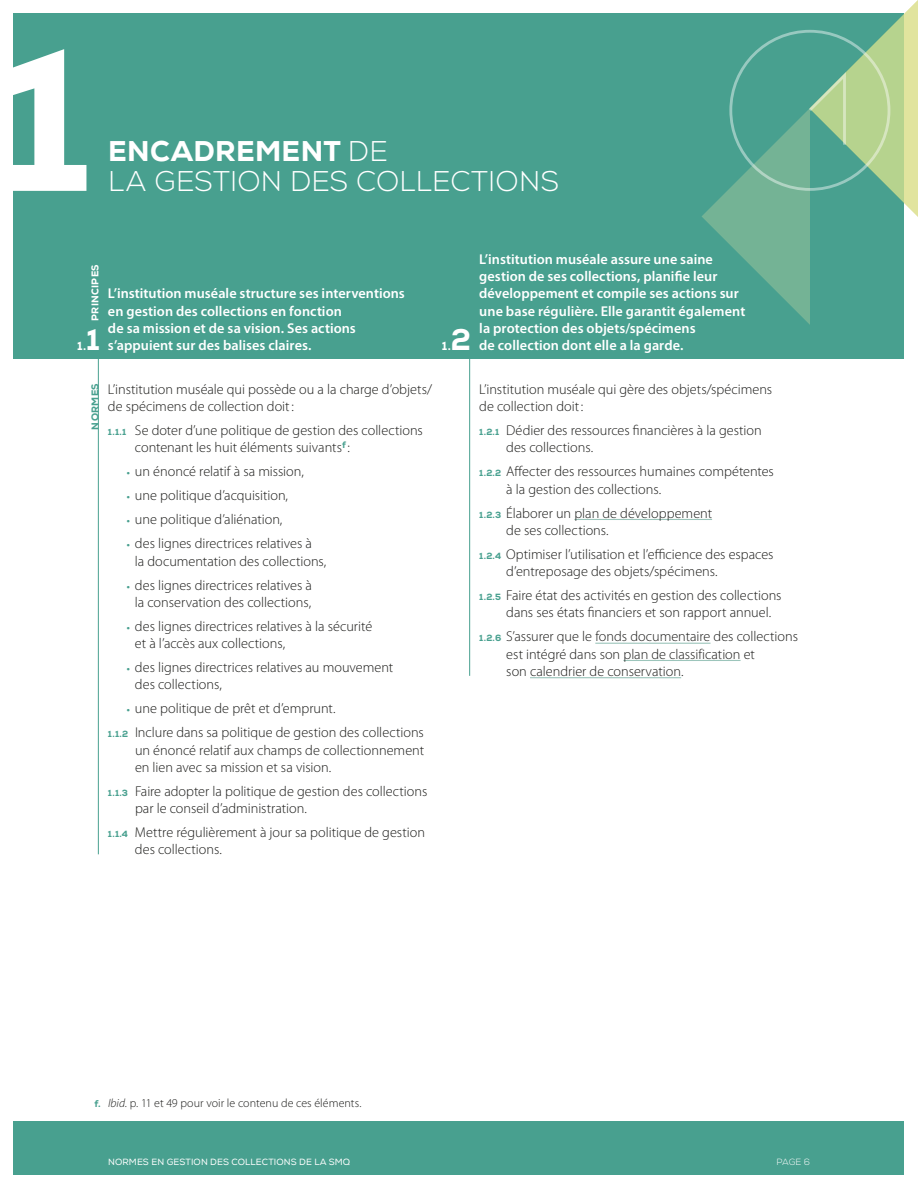
<style>
.page{position:relative;width:918px;height:1188px;background:#fff}
.page>*{position:absolute;margin:0;border:0;box-sizing:border-box;transform-origin:0 0}
.t1{font:800 202.5px "Nexa";color:#fff}
.t2{font:800 30px "Nexa";color:#fff}
.t3{font:300 28.5px "Nexa";letter-spacing:.005em;color:#fff}
.t4{font:800 28.5px "Nexa";letter-spacing:.01em;color:#fff}
.t5{font:300 14.25px/17.2px "Myriad Pro";color:#1c1c1a}
.t6{font:600 14.25px/17.2px "Myriad Pro";letter-spacing:.005em;color:#fff}
.t7{font:300 12px "Myriad Pro";letter-spacing:.005em;color:#1c1c1a}
.t8{font:800 12px "Nexa";color:#fff}
.t9{font:800 9.75px "Nexa";letter-spacing:.03em;color:#fff}
.t10{font:800 9.75px "Nexa";letter-spacing:.035em;color:#48a08f}
.t11{font:9px "Nexa";letter-spacing:.015em;color:#fff}
.t12{font:300 9px "Nexa";color:#fff}
.s1{font-weight:300}
.s2{font-family:"Nexa";font-weight:800;font-size:9px;color:#48a08f}
.s3{font-family:"Nexa";font-weight:800;font-size:9.75px;color:#48a08f}
.s4{font-style:italic}
</style>
<div class="page">
<div style="left:14px;top:14px;width:890px;height:345px;background:#48a08f"></div>
<div style="left:14px;top:1121px;width:890px;height:53px;background:#48a08f"></div>
<svg style="left:702px;top:0;width:216px;height:325px"></svg>
<hr style="left:574px;top:519px;width:138px;height:1px;background:#9cc5bb">
<hr style="left:595px;top:643px;width:116px;height:1px;background:#9cc5bb">
<hr style="left:623px;top:660px;width:118px;height:1px;background:#9cc5bb">
<hr style="left:530px;top:677px;width:151px;height:1px;background:#9cc5bb">
<hr style="left:98px;top:357px;width:1px;height:497px;background:#48a08f">
<hr style="left:469px;top:357px;width:1px;height:319px;background:#48a08f">
<h1 class="t1" style="left:0;top:-8px;width:93px">1</h1>
<h3 class="t4" style="left:108px;top:133px;width:281px">ENCADREMENT <span class="s1">DE</span></h3>
<h3 class="t3" style="left:108px;top:164px;width:452px">LA GESTION DES COLLECTIONS</h3>
<p class="t9" style="left:89px;top:321px;width:58px;rotate:-90deg">PRINCIPES</p>
<h2 class="t2" style="left:86px;top:320px;width:15px">1</h2>
<p class="t8" style="left:77px;top:338px;width:11px">1.</p>
<p class="t6" style="left:108px;top:285px;width:298px">L’institution muséale structure ses interventions en gestion des collections en fonction<br>de sa mission et de sa vision. Ses actions s’appuient sur des balises claires.</p>
<h2 class="t2" style="left:451px;top:320px;width:22px">2</h2>
<p class="t8" style="left:442px;top:338px;width:11px">1.</p>
<p class="t6" style="left:479px;top:251px;width:268px">L’institution muséale assure une saine gestion de ses collections, planifie leur développement et compile ses actions sur une base régulière. Elle garantit également la protection des objets/spécimens<br>de collection dont elle a la garde.</p>
<p class="t10" style="left:89px;top:430px;width:48px;rotate:-90deg">NORMES</p>
<p class="t5" style="left:108px;top:381px;width:326px">L’institution muséale qui possède ou a la charge d’objets/ de spécimens de collection doit:</p>
<p class="t5" style="left:135px;top:422px;width:289px;text-indent:-27px"><span class="s2">1.1.1</span> Se doter d’une politique de gestion des collections contenant les huit éléments suivants<sup>f</sup> :</p>
<p class="t5" style="left:126px;top:463px;width:179px"><span class="s2">•</span> un énoncé relatif à sa mission,</p>
<p class="t5" style="left:126px;top:487px;width:163px"><span class="s2">•</span> une politique d’acquisition,</p>
<p class="t5" style="left:126px;top:511px;width:158px"><span class="s2">•</span> une politique d’aliénation,</p>
<p class="t5" style="left:135px;top:535px;width:193px;text-indent:-9px"><span class="s2">•</span> des lignes directrices relatives à<br>la documentation des collections,</p>
<p class="t5" style="left:126px;top:576px;width:187px;text-align:center"><span class="s2">•</span> des lignes directrices relatives à la conservation des collections,</p>
<p class="t5" style="left:135px;top:618px;width:239px;text-indent:-9px"><span class="s2">•</span> des lignes directrices relatives à la sécurité et à l’accès aux collections,</p>
<p class="t5" style="left:135px;top:659px;width:260px;text-indent:-9px"><span class="s2">•</span> des lignes directrices relatives au mouvement des collections,</p>
<p class="t5" style="left:108px;top:697px;width:317px;line-height:24px;text-indent:18px"><span class="s2">•</span> une politique de prêt et d’emprunt.<br><span class="s2">1.1.2</span> Inclure dans sa politique de gestion des collections</p>
<p class="t5" style="left:135px;top:741px;width:291px">un énoncé relatif aux champs de collectionnement en lien avec sa mission et sa vision.</p>
<p class="t5" style="left:135px;top:783px;width:294px;text-indent:-27px"><span class="s2">1.1.3</span> Faire adopter la politique de gestion des collections par le conseil d’administration.</p>
<p class="t5" style="left:135px;top:824px;width:292px;text-indent:-27px"><span class="s2">1.1.4</span> Mettre régulièrement à jour sa politique de gestion des collections.</p>
<p class="t5" style="left:479px;top:381px;width:294px">L’institution muséale qui gère des objets/spécimens de collection doit:</p>
<p class="t5" style="left:506px;top:422px;width:257px;text-indent:-27px"><span class="s2">1.2.1</span> Dédier des ressources financières à la gestion des collections.</p>
<p class="t5" style="left:506px;top:463px;width:269px;text-indent:-27px"><span class="s2">1.2.2</span> Affecter des ressources humaines compétentes à la gestion des collections.</p>
<p class="t5" style="left:506px;top:504px;width:207px;text-indent:-27px"><span class="s2">1.2.3</span> Élaborer un plan de développement de ses collections.</p>
<p class="t5" style="left:506px;top:546px;width:269px;text-indent:-27px"><span class="s2">1.2.4</span> Optimiser l’utilisation et l’efficience des espaces d’entreposage des objets/spécimens.</p>
<p class="t5" style="left:506px;top:587px;width:277px;text-indent:-27px"><span class="s2">1.2.5</span> Faire état des activités en gestion des collections dans ses états financiers et son rapport annuel.</p>
<p class="t5" style="left:506px;top:628px;width:293px;text-indent:-27px"><span class="s2">1.2.6</span> S’assurer que le fonds documentaire des collections est intégré dans son plan de classification et<br>son calendrier de conservation.</p>
<p class="t7" style="left:94px;top:1096px;width:269px"><span class="s3">f.</span> <span class="s4">Ibid</span>. p. 11 et 49 pour voir le contenu de ces éléments.</p>
<p class="t11" style="left:108px;top:1157px;width:244px">NORMES EN GESTION DES COLLECTIONS DE LA SMQ</p>
<p class="t12" style="left:776px;top:1157px;width:35px">PAGE 6</p>
</div>
